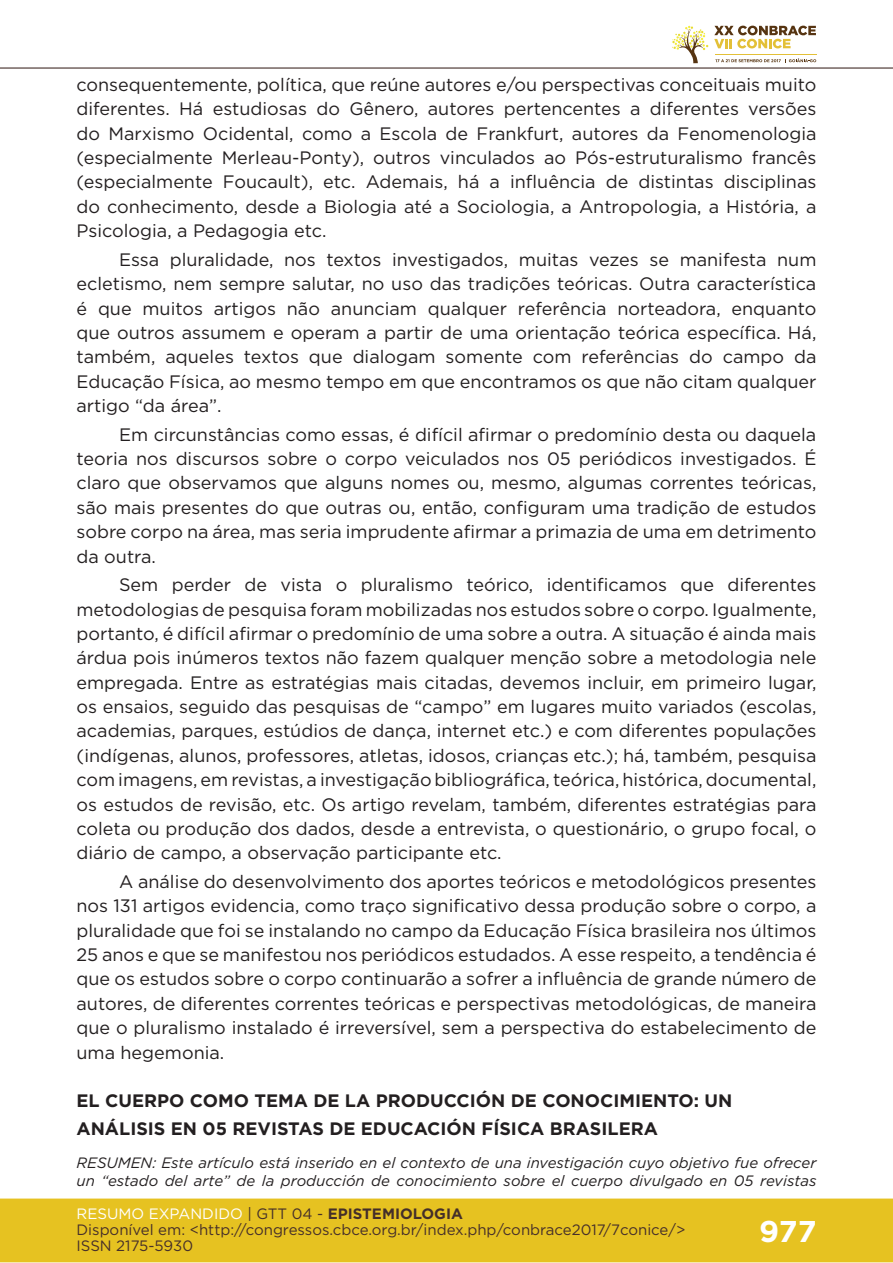
<style>
.page{position:relative;width:893px;height:1263px;background:#fff}
.page>*{position:absolute;margin:0;border:0;box-sizing:border-box;transform-origin:0 0}
.t1{font:700 30px "Gotham";color:#fff}
.t2{font:18px/24.3px "Gotham";color:#231f20;text-align:justify}
.t3{font:700 18px/27.5px "Gotham";color:#231f20}
.t4{font:italic 15px/18.3px "Gotham";color:#231f20}
.t5{font:15px/16px "Gotham";color:#462f2a}
.s1{color:#fff}
.s2{color:#442f2a}
.s3{font-weight:700;color:#442f2a}
</style>
<div class="page">
<div style="left:0;top:1198px;width:893px;height:64px;background:#e6c221;border:2px solid #e6c221"></div>
<hr style="left:0;top:67px;width:893px;height:2px;background:#442f2a">
<svg style="left:672px;top:26px;width:144px;height:37px"></svg>
<p class="t2" style="left:77px;top:72px;width:741px">consequentemente, política, que reúne autores e/ou perspectivas conceituais muito diferentes. Há estudiosas do Gênero, autores pertencentes a diferentes versões do Marxismo Ocidental, como a Escola de Frankfurt, autores da Fenomenologia (especialmente Merleau-Ponty), outros vinculados ao Pós-estruturalismo francês (especialmente Foucault), etc. Ademais, há a influência de distintas disciplinas do conhecimento, desde a Biologia até a Sociologia, a Antropologia, a História, a Psicologia, a Pedagogia etc.</p>
<p class="t2" style="left:77px;top:247px;width:741px;text-indent:43px">Essa pluralidade, nos textos investigados, muitas vezes se manifesta num ecletismo, nem sempre salutar, no uso das tradições teóricas. Outra característica é que muitos artigos não anunciam qualquer referência norteadora, enquanto que outros assumem e operam a partir de uma orientação teórica específica. Há, também, aqueles textos que dialogam somente com referências do campo da Educação Física, ao mesmo tempo em que encontramos os que não citam qualquer artigo “da área”.</p>
<p class="t2" style="left:77px;top:422px;width:741px;text-indent:43px">Em circunstâncias como essas, é difícil afirmar o predomínio desta ou daquela teoria nos discursos sobre o corpo veiculados nos 05 periódicos investigados. É claro que observamos que alguns nomes ou, mesmo, algumas correntes teóricas, são mais presentes do que outras ou, então, configuram uma tradição de estudos sobre corpo na área, mas seria imprudente afirmar a primazia de uma em detrimento da outra.</p>
<p class="t2" style="left:77px;top:572px;width:741px;text-indent:43px">Sem perder de vista o pluralismo teórico, identificamos que diferentes metodologias de pesquisa foram mobilizadas nos estudos sobre o corpo. Igualmente, portanto, é difícil afirmar o predomínio de uma sobre a outra. A situação é ainda mais árdua pois inúmeros textos não fazem qualquer menção sobre a metodologia nele empregada. Entre as estratégias mais citadas, devemos incluir, em primeiro lugar, os ensaios, seguido das pesquisas de “campo” em lugares muito variados (escolas, academias, parques, estúdios de dança, internet etc.) e com diferentes populações (indígenas, alunos, professores, atletas, idosos, crianças etc.); há, também, pesquisa com imagens, em revistas, a investigação bibliográfica, teórica, histórica, documental, os estudos de revisão, etc. Os artigo revelam, também, diferentes estratégias para coleta ou produção dos dados, desde a entrevista, o questionário, o grupo focal, o diário de campo, a observação participante etc.</p>
<p class="t2" style="left:77px;top:869px;width:741px;text-indent:43px">A análise do desenvolvimento dos aportes teóricos e metodológicos presentes nos 131 artigos evidencia, como traço significativo dessa produção sobre o corpo, a pluralidade que foi se instalando no campo da Educação Física brasileira nos últimos 25 anos e que se manifestou nos periódicos estudados. A esse respeito, a tendência é que os estudos sobre o corpo continuarão a sofrer a influência de grande número de autores, de diferentes correntes teóricas e perspectivas metodológicas, de maneira que o pluralismo instalado é irreversível, sem a perspectiva do estabelecimento de uma hegemonia.</p>
<p class="t3" style="left:77px;top:1087px;width:657px">EL CUERPO COMO TEMA DE LA PRODUCCIÓN DE CONOCIMIENTO: UN<br>ANÁLISIS EN 05 REVISTAS DE EDUCACIÓN FÍSICA BRASILERA</p>
<p class="t4" style="left:77px;top:1153px;width:741px">RESUMEN: Este artículo está inserido en el contexto de una investigación cuyo objetivo fue ofrecer un “estado del arte” de la producción de conocimiento sobre el cuerpo divulgado en 05 revistas</p>
<p class="t5" style="left:77px;top:1205px;width:610px"><span class="s1">RESUMO EXPANDIDO</span> <span class="s2">| GTT 04 -</span> <span class="s3">EPISTEMIOLOGIA<br></span>Disponível em: &lt;http://congressos.cbce.org.br/index.php/conbrace2017/7conice/&gt;<br>ISSN 2175-5930</p>
<h1 class="t1" style="left:759px;top:1212px;width:59px">977</h1>
</div>
